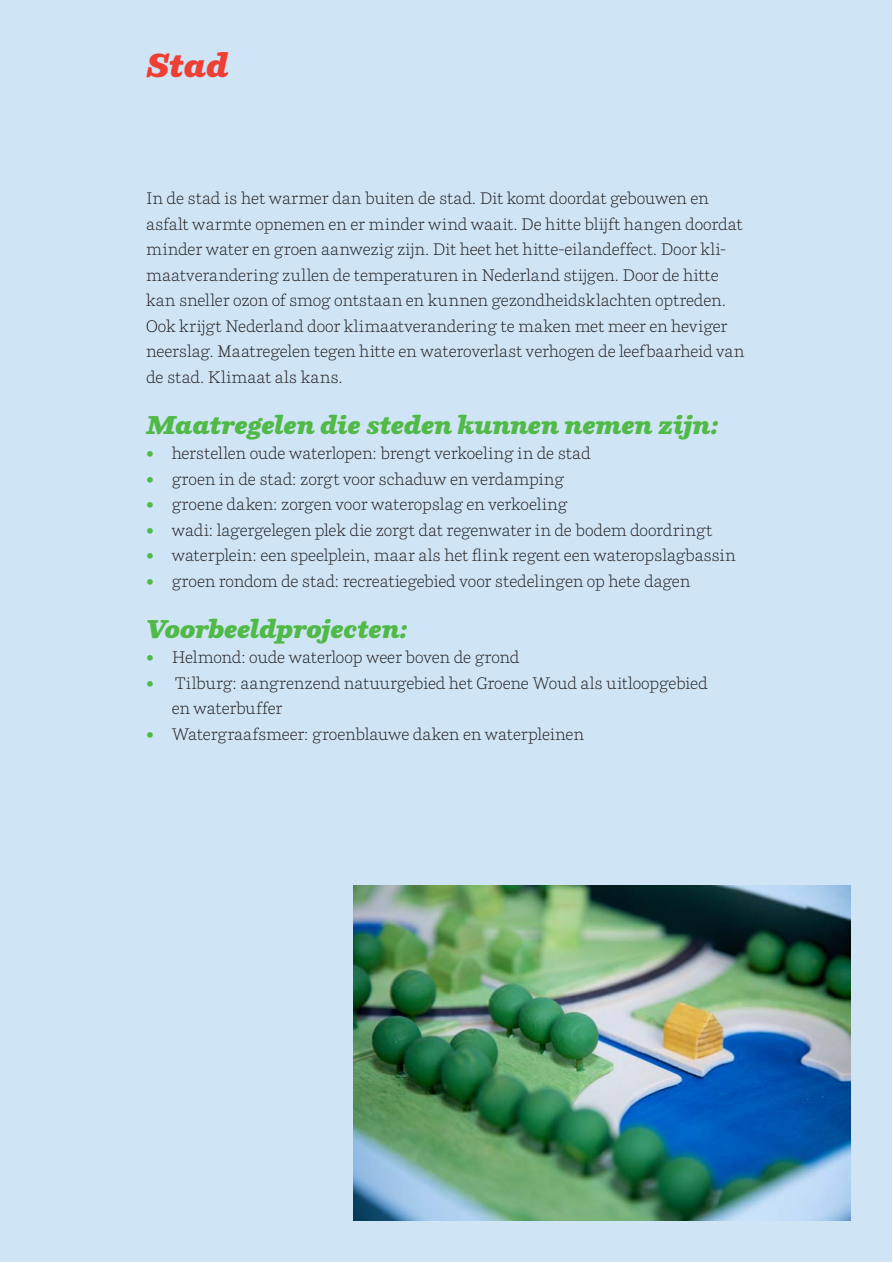
<style>
.page{position:relative;width:893px;height:1263px;background:#fff}
.page>*{position:absolute;margin:0;border:0;box-sizing:border-box;transform-origin:0 0}
.t1{font:italic 900 33px "Parry Std";color:#ee3f34}
.t2{font:italic 900 25.5px "Parry Std";letter-spacing:-.01em;color:#51b948}
.t3{font:300 16.5px/25.5px "Parry";color:#231f20}
.s1{font-style:italic;color:#51b948}
</style>
<div class="page">
<div style="left:0;top:0;width:891px;height:1261px;background:#cfe5f6"></div>
<img style="left:353px;top:885px;width:497px;height:335px">
<h1 class="t1" style="left:146px;top:44px;width:84px">Stad</h1>
<p class="t3" style="left:146px;top:185px;width:600px">In de stad is het warmer dan buiten de stad. Dit komt doordat gebouwen en asfalt warmte opnemen en er minder wind waait. De hitte blijft hangen doordat minder water en groen aanwezig zijn. Dit heet het hitte-eilandeffect. Door kli&shy;maatverandering zullen de temperaturen in Nederland stijgen. Door de hitte kan sneller ozon of smog ontstaan en kunnen gezondheidsklachten optreden.<br>Ook krijgt Nederland door klimaatverandering te maken met meer en heviger neerslag. Maatregelen tegen hitte en wateroverlast verhogen de leefbaarheid van de stad. Klimaat als kans.</p>
<h2 class="t2" style="left:146px;top:408px;width:574px">Maatregelen die steden kunnen nemen zijn:</h2>
<p class="t3" style="left:146px;top:440px;width:446px"><span class="s1">•</span> herstellen oude waterlopen: brengt verkoeling in de stad</p>
<p class="t3" style="left:146px;top:466px;width:419px"><span class="s1">•</span> groen in de stad: zorgt voor schaduw en verdamping</p>
<p class="t3" style="left:146px;top:491px;width:423px"><span class="s1">•</span> groene daken: zorgen voor wateropslag en verkoeling</p>
<p class="t3" style="left:146px;top:517px;width:568px"><span class="s1">•</span> wadi: lagergelegen plek die zorgt dat regenwater in de bodem doordringt</p>
<p class="t3" style="left:146px;top:542px;width:591px"><span class="s1">•</span> waterplein: een speelplein, maar als het flink regent een wateropslagbassin</p>
<p class="t3" style="left:146px;top:568px;width:545px"><span class="s1">•</span> groen rondom de stad: recreatiegebied voor stedelingen op hete dagen</p>
<h2 class="t2" style="left:146px;top:612px;width:263px">Voorbeeldprojecten:</h2>
<p class="t3" style="left:146px;top:644px;width:375px"><span class="s1">•</span> Helmond: oude waterloop weer boven de grond</p>
<p class="t3" style="left:172px;top:670px;width:537px;text-indent:-26px"><span class="s1">•</span> Tilburg: aangrenzend natuurgebied het Groene Woud als uitloopgebied en waterbuffer</p>
<p class="t3" style="left:146px;top:721px;width:439px"><span class="s1">•</span> Watergraafsmeer: groenblauwe daken en waterpleinen</p>
</div>
